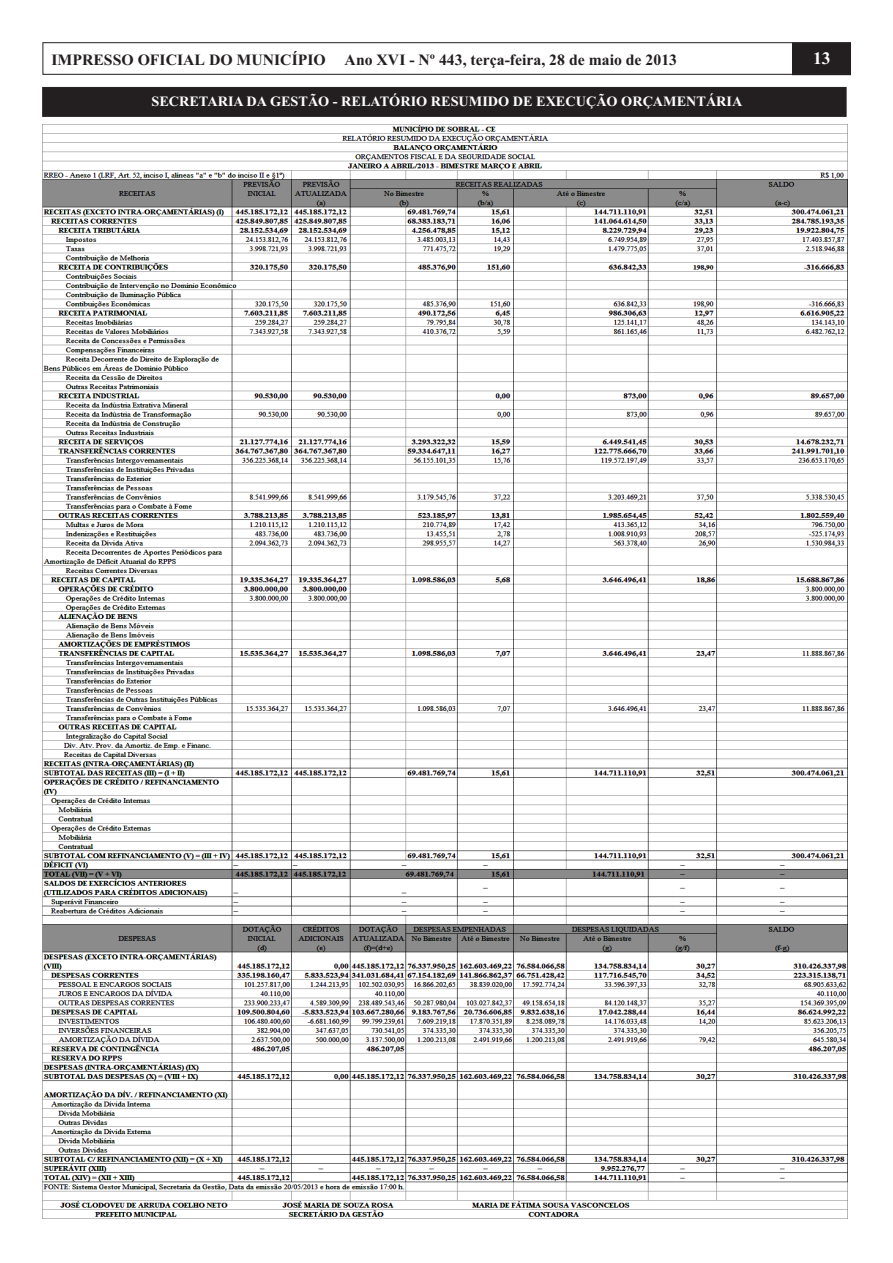
<style>
.page{position:relative;width:893px;height:1263px;background:#fff}
.page>*{position:absolute;margin:0;border:0;box-sizing:border-box;transform-origin:0 0}
.t1{font:700 17.55px "Times New Roman";color:#fff}
.t2{font:700 15.75px "Times New Roman";color:#231f20}
.t3{font:700 14.25px "Times New Roman";color:#fff}
</style>
<div class="page">
<svg style="left:42px;top:42px;width:809px;height:33px"></svg>
<hr style="left:792px;top:43px;width:1px;height:31px;background:#231f20">
<div style="left:42px;top:87px;width:804px;height:30px;background:#231f20"></div>
<img style="left:42px;top:125px;width:806px;height:1093px">
<p class="t2" style="left:51px;top:54px;width:627px">IMPRESSO OFICIAL DO MUNICÍPIO Ano XVI - Nº 443, terça-feira, 28 de maio de 2013</p>
<p class="t1" style="left:813px;top:52px;width:19px">13</p>
<p class="t3" style="left:151px;top:97px;width:592px">SECRETARIA DA GESTÃO - RELATÓRIO RESUMIDO DE EXECUÇÃO ORÇAMENTÁRIA</p>
</div>
